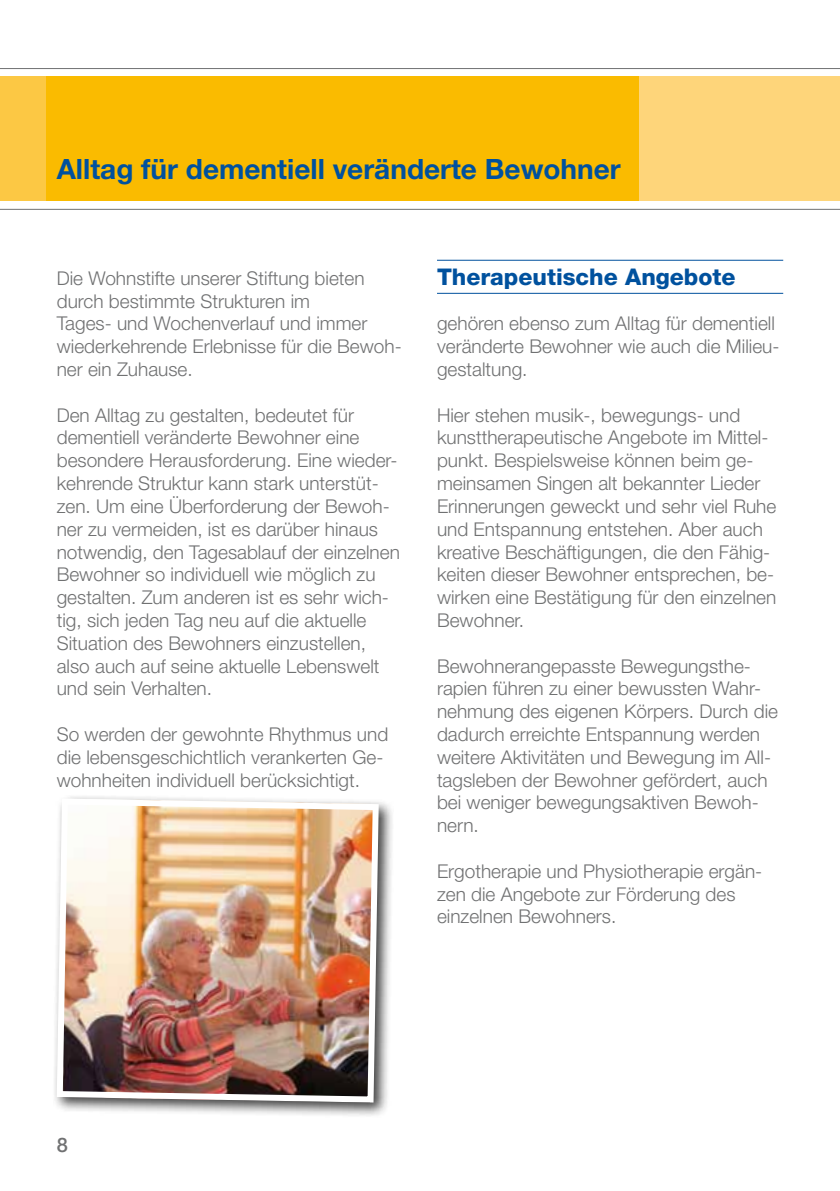
<style>
.page{position:relative;width:840px;height:1191px;background:#fff}
.page>*{position:absolute;margin:0;border:0;box-sizing:border-box;transform-origin:0 0}
.t1{font:700 28px "Helvetica Neue LT Std";color:#00519e}
.t2{font:800 23px "Helvetica Neue LT Std";color:#00519e}
.t3{font:500 20px "Helvetica Neue LT Std";color:#707172}
.t4{font:300 19px/22.8px "Helvetica Neue LT Std";color:#707172}
</style>
<div class="page">
<div style="left:42px;top:77px;width:797px;height:124px;background:#fabb00"></div>
<div style="left:0;top:77px;width:45px;height:124px;background:#fcc844"></div>
<div style="left:639px;top:77px;width:200px;height:124px;background:#fed57a"></div>
<hr style="left:0;top:68px;width:839px;height:1px;background:#707172">
<hr style="left:0;top:209px;width:839px;height:1px;background:#707172">
<hr style="left:437px;top:260px;width:345px;height:1px;background:#00519e">
<hr style="left:437px;top:293px;width:345px;height:1px;background:#00519e">
<div style="left:52px;top:794px;width:343px;height:324px;background:#000;opacity:.75"></div>
<img style="left:58px;top:798px;width:313px;height:304px">
<div style="left:57px;top:798px;width:321px;height:304px;border:6px solid #fff;border-radius:5px"></div>
<h1 class="t1" style="left:57px;top:152px;width:565px">Alltag für dementiell veränderte Bewohner</h1>
<p class="t4" style="left:57px;top:266px;width:346px">Die Wohnstifte unserer Stiftung bieten durch bestimmte Strukturen im<br>Tages- und Wochenverlauf und immer wiederkehrende Erlebnisse für die Bewoh&shy;ner ein Zuhause.</p>
<p class="t4" style="left:57px;top:403px;width:344px">Den Alltag zu gestalten, bedeutet für dementiell veränderte Bewohner eine besondere Herausforderung. Eine wieder&shy;kehrende Struktur kann stark unterstüt&shy;zen. Um eine Überforderung der Bewoh&shy;ner zu vermeiden, ist es darüber hinaus notwendig, den Tagesablauf der einzelnen Bewohner so individuell wie möglich zu gestalten. Zum anderen ist es sehr wich&shy;tig, sich jeden Tag neu auf die aktuelle Situation des Bewohners einzustellen, also auch auf seine aktuelle Lebenswelt und sein Verhalten.</p>
<p class="t4" style="left:57px;top:722px;width:333px">So werden der gewohnte Rhythmus und die lebensgeschichtlich verankerten Ge&shy;wohnheiten individuell berücksichtigt.</p>
<p class="t2" style="left:437px;top:263px;width:300px">Therapeutische Angebote</p>
<p class="t4" style="left:437px;top:312px;width:344px">gehören ebenso zum Alltag für dementiell veränderte Bewohner wie auch die Milieu&shy;gestaltung.</p>
<p class="t4" style="left:437px;top:403px;width:340px">Hier stehen musik-, bewegungs- und kunsttherapeutische Angebote im Mittel&shy;punkt. Bespielsweise können beim ge&shy;meinsamen Singen alt bekannter Lieder Erinnerungen geweckt und sehr viel Ruhe und Entspannung entstehen. Aber auch kreative Beschäftigungen, die den Fähig&shy;keiten dieser Bewohner entsprechen, be&shy;wirken eine Bestätigung für den einzelnen Bewohner.</p>
<p class="t4" style="left:437px;top:654px;width:342px">Bewohnerangepasste Bewegungsthe&shy;rapien führen zu einer bewussten Wahr&shy;nehmung des eigenen Körpers. Durch die dadurch erreichte Entspannung werden weitere Aktivitäten und Bewegung im All&shy;tagsleben der Bewohner gefördert, auch bei weniger bewegungsaktiven Bewoh&shy;nern.</p>
<p class="t4" style="left:437px;top:859px;width:326px">Ergotherapie und Physiotherapie ergän&shy;zen die Angebote zur Förderung des einzelnen Bewohners.</p>
<p class="t3" style="left:57px;top:1132px;width:13px">8</p>
</div>
